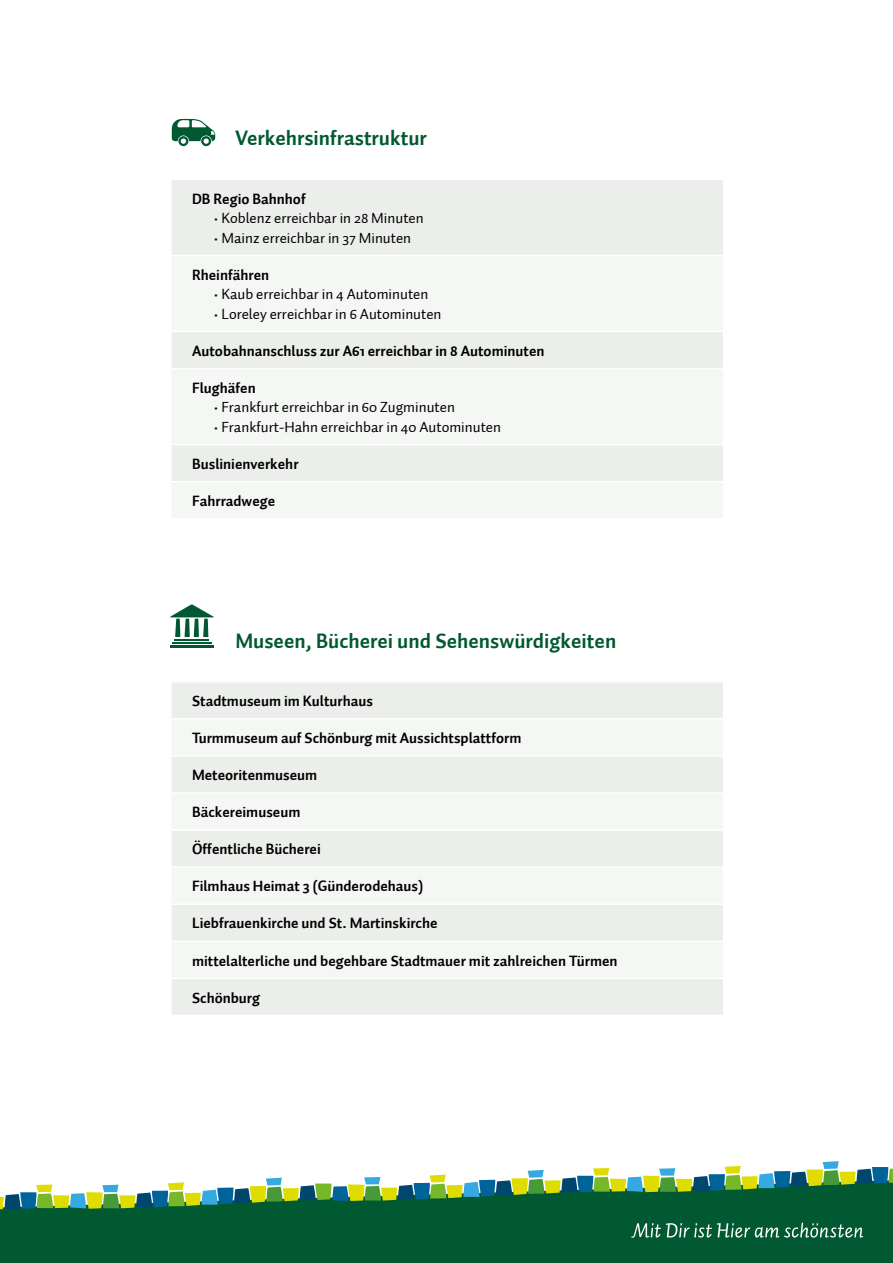
<style>
.page{position:relative;width:893px;height:1263px;background:#fff}
.page>*{position:absolute;margin:0;border:0;box-sizing:border-box;transform-origin:0 0}
.t1{font:700 21px "Auto 2";color:#005930}
.t2{font:700 15px "Auto 2";color:#000}
.t3{font:15px "Auto 2";color:#000}
</style>
<div class="page">
<div style="left:0;top:1210px;width:893px;height:53px;background:#005930"></div>
<svg style="left:0;top:1161px;width:893px;height:49px"></svg>
<svg style="left:631px;top:1222px;width:232px;height:16px;background:#387d5d"></svg>
<div style="left:172px;top:180px;width:551px;height:75px;background:#ebeeea"></div>
<svg style="left:172px;top:332px;width:551px;height:149px;fill:#f5f7f5"></svg>
<hr style="left:170px;top:368px;width:554px;height:1px;background:#fff">
<hr style="left:170px;top:444px;width:554px;height:1px;background:#fff">
<svg style="left:172px;top:118px;width:43px;height:28px"></svg>
<div style="left:172px;top:682px;width:551px;height:332px;background:#ebeeea"></div>
<svg style="left:172px;top:719px;width:551px;height:258px;fill:#f5f7f5"></svg>
<hr style="left:170px;top:718px;width:554px;height:1px;background:#fff">
<hr style="left:170px;top:755px;width:554px;height:2px;background:#fff">
<hr style="left:170px;top:792px;width:554px;height:2px;background:#fff">
<hr style="left:170px;top:829px;width:554px;height:2px;background:#fff">
<hr style="left:170px;top:866px;width:554px;height:2px;background:#fff">
<hr style="left:170px;top:903px;width:554px;height:2px;background:#fff">
<hr style="left:170px;top:940px;width:554px;height:2px;background:#fff">
<hr style="left:170px;top:977px;width:554px;height:2px;background:#fff">
<svg style="left:170px;top:604px;width:44px;height:33px"></svg>
<hr style="left:170px;top:645px;width:44px;height:3px;background:#005930">
<hr style="left:172px;top:642px;width:40px;height:2px;background:#005930">
<hr style="left:175px;top:639px;width:34px;height:2px;background:#005930">
<h1 class="t1" style="left:235px;top:124px;width:193px">Verkehrsinfrastruktur</h1>
<p class="t2" style="left:192px;top:189px;width:115px">DB Regio Bahnhof</p>
<p class="t3" style="left:213px;top:209px;width:212px">• Koblenz erreichbar in 28 Minuten</p>
<p class="t3" style="left:213px;top:228px;width:199px">• Mainz erreichbar in 37 Minuten</p>
<p class="t2" style="left:192px;top:265px;width:79px">Rheinfähren</p>
<p class="t3" style="left:213px;top:285px;width:217px">• Kaub erreichbar in 4 Autominuten</p>
<p class="t3" style="left:213px;top:304px;width:230px">• Loreley erreichbar in 6 Autominuten</p>
<p class="t2" style="left:192px;top:341px;width:354px">Autobahnanschluss zur A61 erreichbar in 8 Autominuten</p>
<p class="t2" style="left:192px;top:378px;width:65px">Flughäfen</p>
<p class="t3" style="left:213px;top:398px;width:243px">• Frankfurt erreichbar in 60 Zugminuten</p>
<p class="t3" style="left:213px;top:417px;width:289px">• Frankfurt-Hahn erreichbar in 40 Autominuten</p>
<p class="t2" style="left:192px;top:454px;width:108px">Buslinienverkehr</p>
<p class="t2" style="left:192px;top:491px;width:85px">Fahrradwege</p>
<h1 class="t1" style="left:235px;top:627px;width:382px">Museen, Bücherei und Sehenswürdigkeiten</h1>
<p class="t2" style="left:192px;top:691px;width:182px">Stadtmuseum im Kulturhaus</p>
<p class="t2" style="left:192px;top:728px;width:331px">Turmmuseum auf Schönburg mit Aussichtsplattform</p>
<p class="t2" style="left:192px;top:765px;width:127px">Meteoritenmuseum</p>
<p class="t2" style="left:192px;top:802px;width:110px">Bäckereimuseum</p>
<p class="t2" style="left:192px;top:839px;width:130px">Öffentliche Bücherei</p>
<p class="t2" style="left:192px;top:876px;width:233px">Filmhaus Heimat 3 (Günderodehaus)</p>
<p class="t2" style="left:192px;top:914px;width:247px">Liebfrauenkirche und St. Martinskirche</p>
<p class="t2" style="left:192px;top:951px;width:427px">mittelalterliche und begehbare Stadtmauer mit zahlreichen Türmen</p>
<p class="t2" style="left:192px;top:988px;width:70px">Schönburg</p>
</div>
